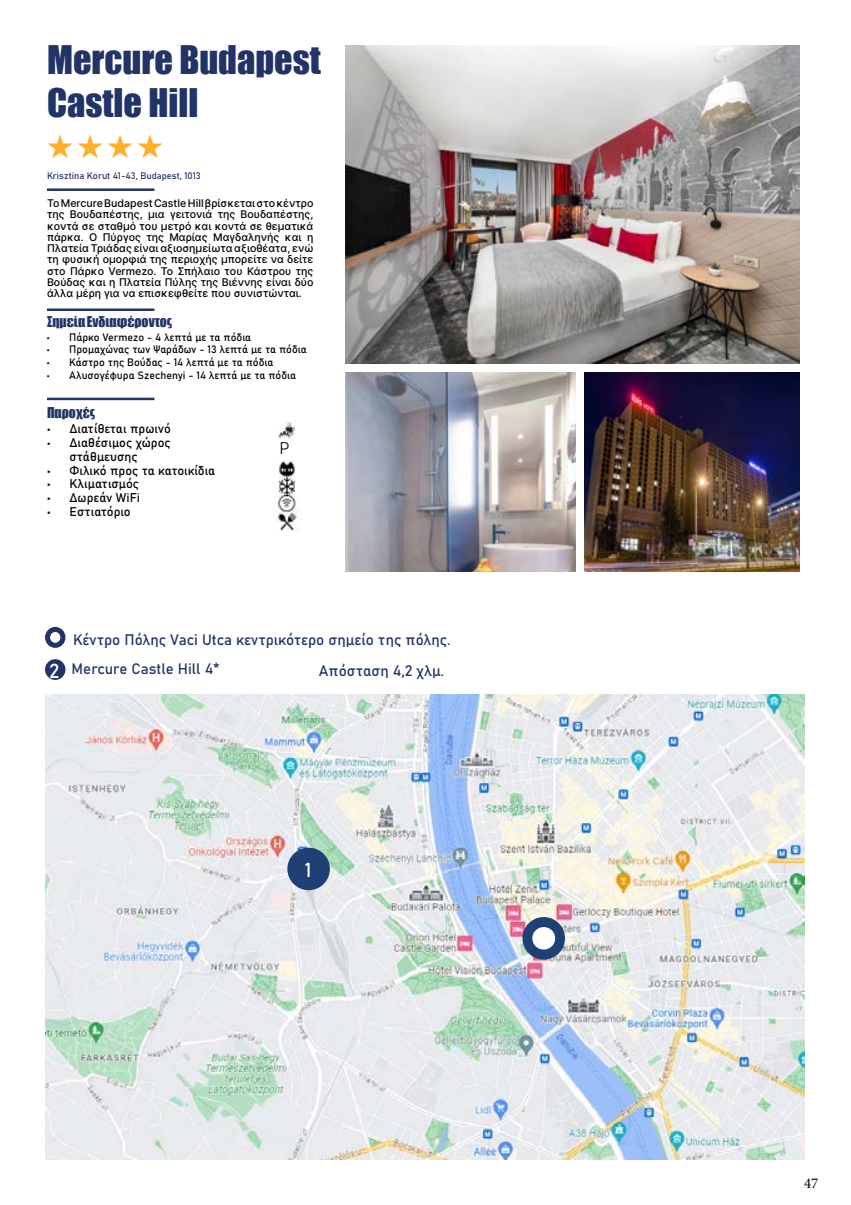
<style>
.page{position:relative;width:851px;height:1205px;background:#fff}
.page>*{position:absolute;margin:0;border:0;box-sizing:border-box;transform-origin:0 0}
.t1{font:36.25px/43.5px "Impact";color:#223367}
.t2{font:900 28.75px "Inter";color:#ffae28}
.t3{font:20px "Bahnschrift";color:#fff}
.t4{font:300 16.25px "Inter";color:#000}
.t5{font:15px "Bahnschrift";color:#223367}
.t6{font:15px "Minion Pro";color:#000}
.t7{font:13.75px "Impact";color:#223367}
.t8{font:12.5px/13.8px "Bahnschrift";color:#000}
.t9{font:500 10.62px/11.2px "Inter";color:#000;text-align:justify}
.t10{font:10.62px "Bahnschrift";color:#000}
.t11{font:9.38px "Bahnschrift";color:#223367}
</style>
<div class="page">
<hr style="left:47px;top:188px;width:107px;height:3px;background:#223367">
<img style="left:345px;top:372px;width:231px;height:199px">
<img style="left:345px;top:45px;width:454px;height:318px">
<img style="left:584px;top:372px;width:215px;height:199px">
<hr style="left:47px;top:308px;width:107px;height:3px;background:#223367">
<hr style="left:47px;top:398px;width:107px;height:2px;background:#223367">
<img style="left:275px;top:495px;width:24px;height:35px">
<img style="left:279px;top:460px;width:17px;height:35px">
<img style="left:279px;top:421px;width:17px;height:17px">
<img style="left:45px;top:694px;width:759px;height:466px">
<div style="left:45px;top:659px;width:20px;height:21px;background:#223367;border-radius:50%"></div>
<div style="left:287px;top:848px;width:43px;height:42px;background:#1f4075;border-radius:50%"></div>
<div style="left:45px;top:627px;width:20px;height:21px;border:5px solid #223367;border-radius:50%"></div>
<div style="left:522px;top:917px;width:43px;height:42px;background:#1f4075;border-radius:50%"></div>
<div style="left:532px;top:927px;width:23px;height:22px;background:#fff;border-radius:50%"></div>
<h1 class="t1" style="left:47px;top:37px;width:275px">Mercure Budapest<br>Castle Hill</h1>
<h2 class="t2" style="left:45px;top:127px;width:122px">★★★★</h2>
<p class="t11" style="left:47px;top:169px;width:155px">Krisztina Korut 41-43, Budapest, 1013</p>
<p class="t9" style="left:47px;top:197px;width:268px">Το Mercure Budapest Castle Hill βρίσκεται στο κέντρο της Βουδαπέστης, μια γειτονιά της Βουδαπέστης, κοντά σε σταθμό του μετρό και κοντά σε θεματικά πάρκα. Ο Πύργος της Μαρίας Μαγδαληνής και η Πλατεία Τριάδας είναι αξιοσημείωτα αξιοθέατα, ενώ τη φυσική ομορφιά της περιοχής μπορείτε να δείτε στο Πάρκο Vermezo. Το Σπήλαιο του Κάστρου της Βούδας και η Πλατεία Πύλης της Βιέννης είναι δύο άλλα μέρη για να επισκεφθείτε που συνιστώνται.</p>
<p class="t7" style="left:47px;top:311px;width:126px">Σημεία Ενδιαφέροντος</p>
<p class="t10" style="left:47px;top:329px;width:206px">• Πάρκο Vermezo - 4 λεπτά με τα πόδια</p>
<p class="t10" style="left:47px;top:342px;width:261px">• Προμαχώνας των Ψαράδων - 13 λεπτά με τα πόδια</p>
<p class="t10" style="left:47px;top:354px;width:228px">• Κάστρο της Βούδας - 14 λεπτά με τα πόδια</p>
<p class="t10" style="left:47px;top:367px;width:251px">• Αλυσογέφυρα Szechenyi - 14 λεπτά με τα πόδια</p>
<p class="t7" style="left:47px;top:402px;width:50px">Παροχές</p>
<p class="t8" style="left:47px;top:421px;width:125px">• Διατίθεται πρωινό</p>
<p class="t8" style="left:69px;top:435px;width:103px;text-indent:-22px">• Διαθέσιμος χώρος στάθμευσης</p>
<p class="t8" style="left:47px;top:462px;width:170px">• Φιλικό προς τα κατοικίδια</p>
<p class="t8" style="left:47px;top:476px;width:94px">• Κλιματισμός</p>
<p class="t8" style="left:47px;top:490px;width:94px">• Δωρεάν WiFi</p>
<p class="t8" style="left:47px;top:504px;width:85px">• Εστιατόριο</p>
<h3 class="t4" style="left:279px;top:436px;width:12px">P</h3>
<h3 class="t5" style="left:73px;top:628px;width:379px">Κέντρο Πόλης Vaci Utca κεντρικότερο σημείο της πόλης.</h3>
<h3 class="t5" style="left:72px;top:657px;width:149px">Mercure Castle Hill 4*</h3>
<h3 class="t3" style="left:49px;top:655px;width:12px">2</h3>
<h3 class="t5" style="left:319px;top:659px;width:127px">Απόσταση 4,2 χλμ.</h3>
<h3 class="t3" style="left:304px;top:854px;width:8px">1</h3>
<h3 class="t6" style="left:803px;top:1173px;width:16px">47</h3>
</div>
